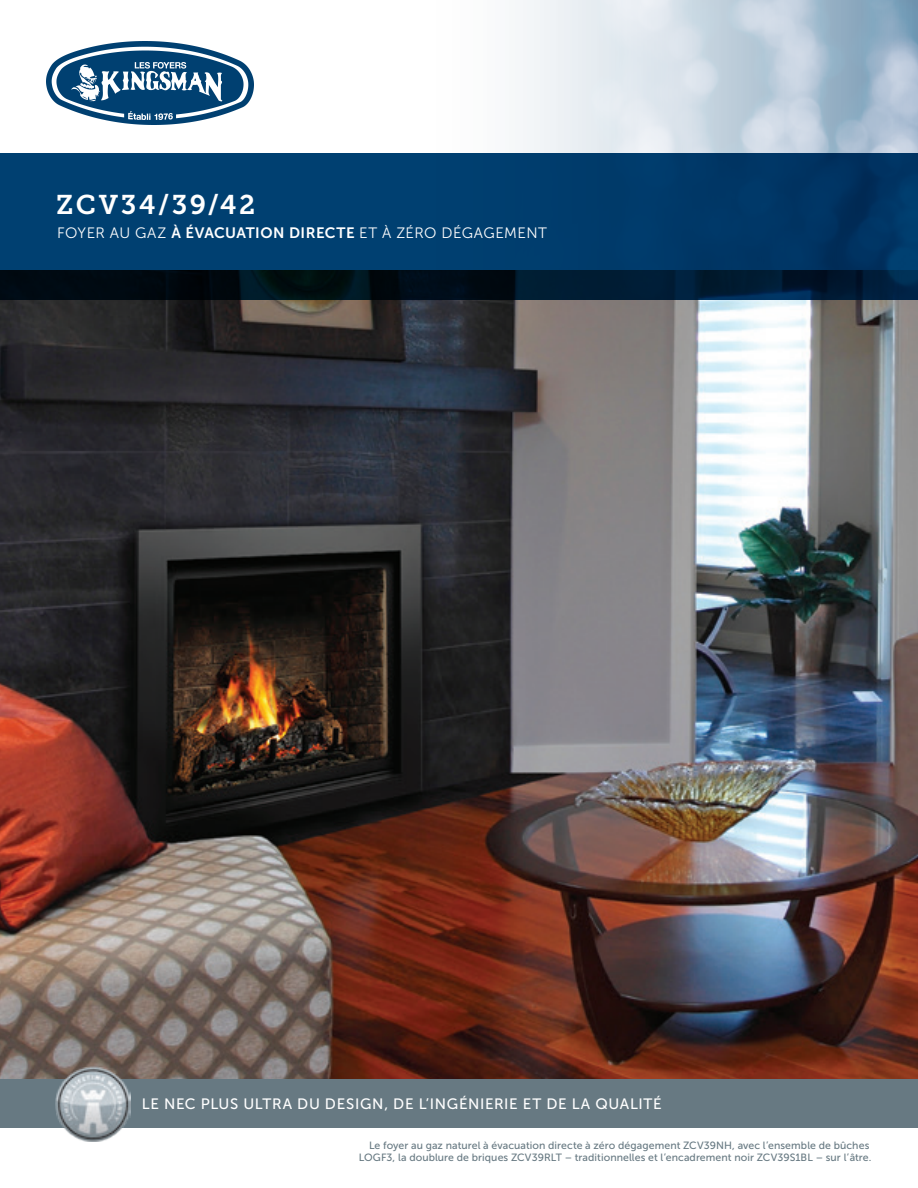
<style>
.page{position:relative;width:918px;height:1188px;background:#fff}
.page>*{position:absolute;margin:0;border:0;box-sizing:border-box;transform-origin:0 0}
.t1{font:27px "Museo Slab 700";letter-spacing:.095em;color:#fff}
.t2{font:15px "Museo Sans 500";letter-spacing:.045em;color:#fff}
.t3{font:15px "Museo Sans 300";letter-spacing:.025em;color:#fff}
.t4{font:10.5px/12px "Museo Sans 500";letter-spacing:.01em;color:#677982;text-align:right}
.s1{font-family:"Museo Sans 700"}
</style>
<div class="page">
<img style="left:0;top:300px;width:918px;height:779px">
<svg style="left:0;top:153px;width:918px;height:147px;background:#00335d"></svg>
<div style="left:0;top:1079px;width:918px;height:49px;background:#677982"></div>
<img style="left:55px;top:1066px;width:75px;height:75px">
<img style="left:46px;top:41px;width:207px;height:83px">
<h1 class="t1" style="left:56px;top:189px;width:201px">ZCV34/39/42</h1>
<h2 class="t3" style="left:57px;top:225px;width:491px">FOYER AU GAZ <span class="s1">À ÉVACUATION DIRECTE</span> ET À ZÉRO DÉGAGEMENT</h2>
<h2 class="t2" style="left:142px;top:1096px;width:521px">LE NEC PLUS ULTRA DU DESIGN, DE L’INGÉNIERIE ET DE LA QUALITÉ</h2>
<p class="t4" style="left:359px;top:1139px;width:514px">Le foyer au gaz naturel à évacuation directe à zéro dégagement ZCV39NH, avec l’ensemble de bûches<br>LOGF3, la doublure de briques ZCV39RLT – traditionnelles et l’encadrement noir ZCV39S1BL – sur l’âtre.</p>
</div>
